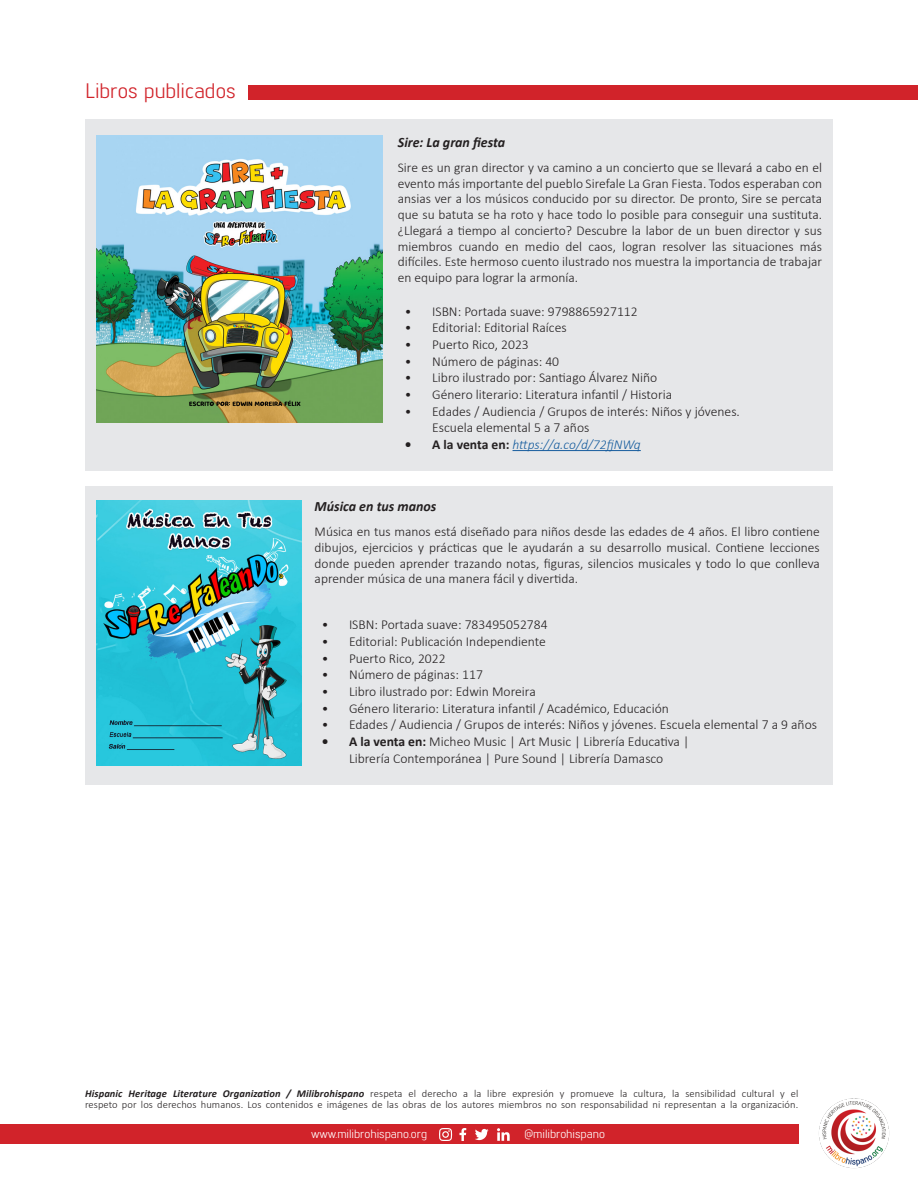
<style>
.page{position:relative;width:918px;height:1188px;background:#fff}
.page>*{position:absolute;margin:0;border:0;box-sizing:border-box;transform-origin:0 0}
.t1{font:21px "Lintel";color:#d1232a}
.t2{font:italic 700 14.25px "Calibri";color:#231f20}
.t3{font:300 13.65px/16.6px "Calibri";color:#231f20}
.t4{font:italic 300 13.65px "Calibri";letter-spacing:-.005em;color:#175d9e}
.t5{font:300 13.5px/15.8px "Calibri";color:#231f20;text-align:justify}
.t6{font:12px "Lintel";color:#fff}
.t7{font:300 10.5px/10.5px "Calibri";letter-spacing:.01em;color:#231f20}
.s1{font-weight:700;font-style:normal;color:#231f20}
.s2{font-weight:700}
.s3{font-weight:700;font-style:italic}
</style>
<div class="page">
<div style="left:0;top:1124px;width:798px;height:20px;background:#d1232a"></div>
<img style="left:819px;top:1098px;width:71px;height:71px">
<svg style="left:439px;top:1128px;width:13px;height:13px"></svg>
<svg style="left:475px;top:1129px;width:14px;height:11px"></svg>
<svg style="left:459px;top:1128px;width:7px;height:13px"></svg>
<svg style="left:497px;top:1128px;width:13px;height:13px"></svg>
<div style="left:85px;top:119px;width:748px;height:351px;background:#e6e7e9"></div>
<hr style="left:513px;top:450px;width:128px;height:1px;background:#175d9e">
<img style="left:97px;top:136px;width:286px;height:287px">
<div style="left:248px;top:85px;width:670px;height:15px;background:#d1232a"></div>
<div style="left:85px;top:487px;width:748px;height:298px;background:#e6e7e9"></div>
<img style="left:97px;top:500px;width:204px;height:266px">
<p class="t1" style="left:85px;top:76px;width:152px">Libros publicados</p>
<p class="t2" style="left:398px;top:132px;width:109px">Sire: La gran fiesta</p>
<p class="t5" style="left:398px;top:159px;width:426px">Sire es un gran director y va camino a un concierto que se llevará a cabo en el evento más importante del pueblo Sirefale La Gran Fiesta. Todos esperaban con ansias ver a los músicos conducido por su director. De pronto, Sire se percata que su batuta se ha roto y hace todo lo posible para conseguir una sustituta. ¿Llegará a tiempo al concierto? Descubre la labor de un buen director y sus miembros cuando en medio del caos, logran resolver las situaciones más difíciles. Este hermoso cuento ilustrado nos muestra la importancia de trabajar en equipo para lograr la armonía.</p>
<p class="t3" style="left:405px;top:303px;width:234px">• ISBN: Portada suave: 9798865927112</p>
<p class="t3" style="left:405px;top:319px;width:163px">• Editorial: Editorial Raíces</p>
<p class="t3" style="left:405px;top:336px;width:125px">• Puerto Rico, 2023</p>
<p class="t3" style="left:405px;top:353px;width:156px">• Número de páginas: 40</p>
<p class="t3" style="left:405px;top:369px;width:254px">• Libro ilustrado por: Santiago Álvarez Niño</p>
<p class="t3" style="left:405px;top:386px;width:269px">• Género literario: Literatura infantil / Historia</p>
<p class="t3" style="left:432px;top:403px;width:309px;text-indent:-27px">• Edades / Audiencia / Grupos de interés: Niños y jóvenes.<br>Escuela elemental 5 a 7 años</p>
<p class="t4" style="left:405px;top:436px;width:237px"><span class="s1">• A la venta en:</span> https://a.co/d/72fjNWq</p>
<p class="t2" style="left:315px;top:496px;width:123px">Música en tus manos</p>
<p class="t5" style="left:315px;top:524px;width:507px">Música en tus manos está diseñado para niños desde las edades de 4 años. El libro contiene dibujos, ejercicios y prácticas que le ayudarán a su desarrollo musical. Contiene lecciones donde pueden aprender trazando notas, figuras, silencios musicales y todo lo que conlleva aprender música de una manera fácil y divertida.</p>
<p class="t3" style="left:322px;top:616px;width:227px">• ISBN: Portada suave: 783495052784</p>
<p class="t3" style="left:322px;top:633px;width:226px">• Editorial: Publicación Independiente</p>
<p class="t3" style="left:322px;top:650px;width:125px">• Puerto Rico, 2022</p>
<p class="t3" style="left:322px;top:666px;width:163px">• Número de páginas: 117</p>
<p class="t3" style="left:322px;top:683px;width:216px">• Libro ilustrado por: Edwin Moreira</p>
<p class="t3" style="left:322px;top:700px;width:349px">• Género literario: Literatura infantil / Académico, Educación</p>
<p class="t3" style="left:322px;top:716px;width:497px">• Edades / Audiencia / Grupos de interés: Niños y jóvenes. Escuela elemental 7 a 9 años</p>
<p class="t3" style="left:322px;top:733px;width:369px;text-align:center"><span class="s2">• A la venta en:</span> Micheo Music | Art Music | Librería Educativa |<br>Librería Contemporánea | Pure Sound | Librería Damasco</p>
<p class="t7" style="left:85px;top:1089px;width:715px"><span class="s3">Hispanic Heritage Literature Organization / Milibrohispano</span> respeta el derecho a la libre expresión y promueve la cultura, la sensibilidad cultural y el respeto por los derechos humanos. Los contenidos e imágenes de las obras de los autores miembros no son responsabilidad ni representan a la organización.</p>
<p class="t6" style="left:311px;top:1126px;width:118px">www.milibrohispano.org</p>
<p class="t6" style="left:524px;top:1126px;width:82px">@milibrohispano</p>
</div>
